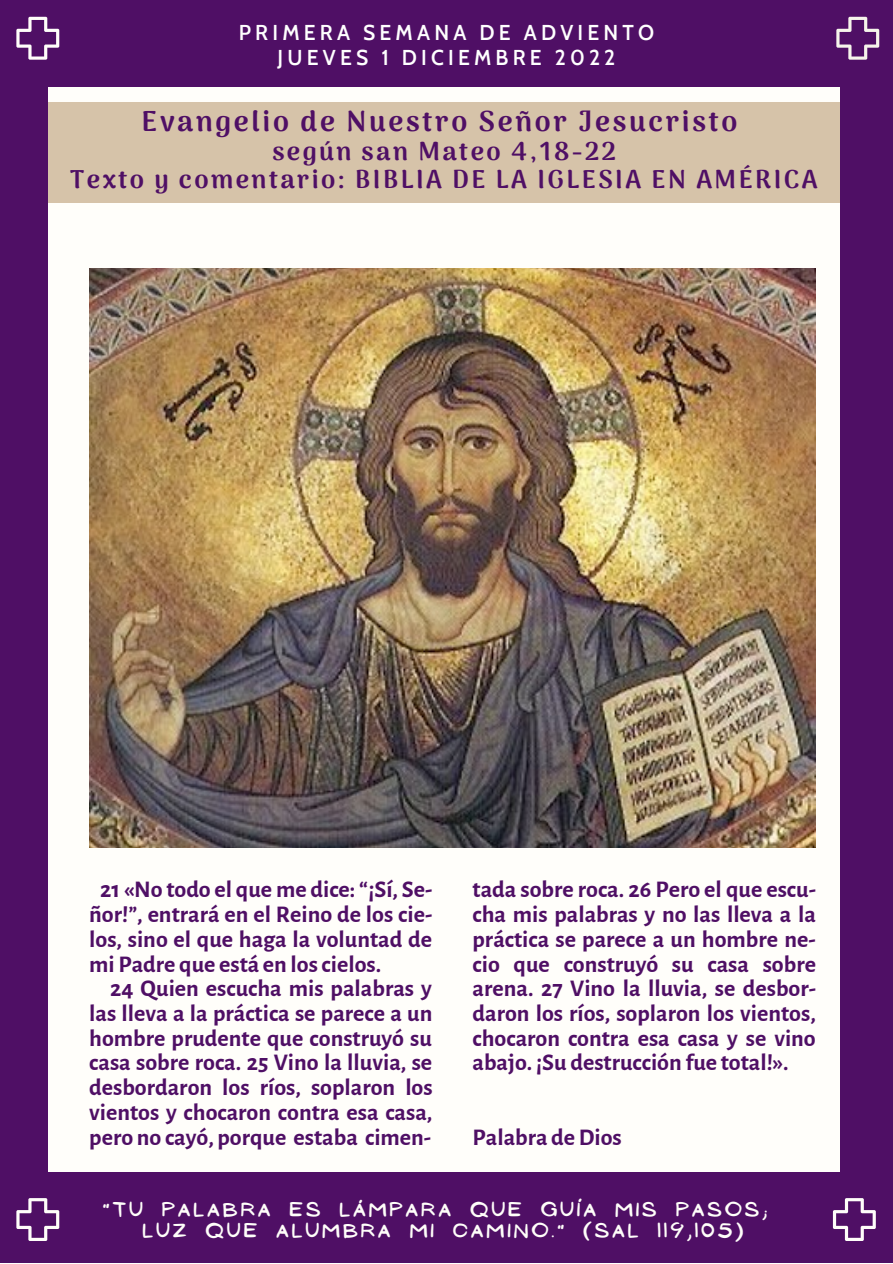
<style>
.page{position:relative;width:893px;height:1264px;background:#fff}
.page>*{position:absolute;margin:0;border:0;box-sizing:border-box;transform-origin:0 0}
.t1{font:900 28.5px "Arima Madurai";letter-spacing:.095em;color:#4f0f65}
.t2{font:900 25.5px/28px "Arima Madurai";letter-spacing:.095em;color:#4f0f65;text-align:center}
.t3{font:700 24px/24.8px "Alegreya Sans";color:#4f0f65;text-align:justify}
.t4{font:600 21px/24.8px "Cabin";letter-spacing:.2em;color:#fff;text-align:center}
.t5{font:17.85px/21.3px "NF Ananias Bold";letter-spacing:.2em;color:#fffefa}
</style>
<div class="page">
<div style="left:0;top:0;width:892px;height:1262px;background:#4f0f65"></div>
<div style="left:48px;top:87px;width:792px;height:1084px;background:#fffefa"></div>
<div style="left:48px;top:102px;width:792px;height:100px;background:#d6c3a9"></div>
<svg style="left:16px;top:17px;width:43px;height:43px"></svg>
<svg style="left:832px;top:1198px;width:43px;height:42px"></svg>
<svg style="left:16px;top:1198px;width:43px;height:42px"></svg>
<svg style="left:836px;top:17px;width:43px;height:43px"></svg>
<img style="left:89px;top:268px;width:726px;height:579px">
<p class="t4" style="left:239px;top:20px;width:417px">PRIMERA SEMANA DE ADVIENTO<br>JUEVES 1 DICIEMBRE 2022</p>
<p class="t1" style="left:142px;top:104px;width:597px">Evangelio de Nuestro Señor Jesucristo</p>
<p class="t2" style="left:70px;top:137px;width:749px">según san Mateo 4,18-22<br>Texto y comentario: BIBLIA DE LA IGLESIA EN AMÉRICA</p>
<p class="t3" style="left:89px;top:877px;width:344px;text-indent:11px">21 «No todo el que me dice: “¡Sí, Se&shy;ñor!”, entrará en el Reino de los cie&shy;los, sino el que haga la voluntad de mi Padre que está en loscielos.</p>
<p class="t3" style="left:89px;top:976px;width:345px;text-indent:21px">24 Quien escucha mis palabras y las lleva a la práctica se parece a un hombre prudente que construyó su casa sobre roca. 25 Vino la lluvia, se desbordaron los ríos, soplaron los vientos y chocaron contra esa casa, pero no cayó, porque estaba cimen-</p>
<p class="t3" style="left:472px;top:877px;width:345px">tada sobre roca. 26 Pero el que escu&shy;cha mis palabras y no las lleva a la práctica se parece a un hombre ne&shy;cio que construyó su casa sobre arena. 27 Vino la lluvia, se desbor&shy;daron los ríos, soplaron los vientos, chocaron contra esa casa y se vino abajo. ¡Su destrucción fue total!».</p>
<p class="t3" style="left:472px;top:1125px;width:151px">Palabra deDios</p>
<p class="t5" style="left:143px;top:1198px;width:625px;text-indent:-40px">"TU PALABRA ES LÁMPARA QUE GUÍA MIS PASOS;<br>LUZ QUE ALUMBRA MI CAMINO." (SAL 119,105)</p>
</div>
